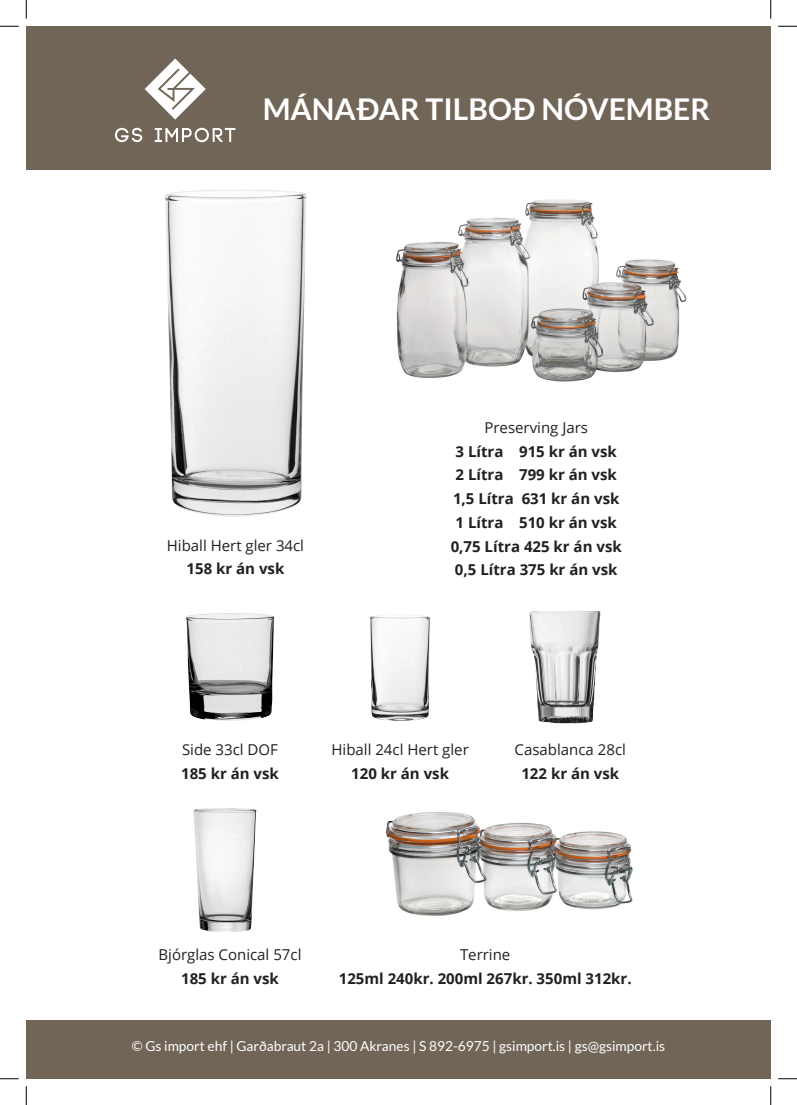
<style>
.page{position:relative;width:797px;height:1105px;background:#fff}
.page>*{position:absolute;margin:0;border:0;box-sizing:border-box;transform-origin:0 0}
.t1{font:700 30px "Lato";color:#fff}
.t2{font:700 15px "Open Sans";color:#231f20}
.t3{font:15px "Open Sans";color:#231f20}
.t4{font:13.75px "Lato";color:#fff}
</style>
<div class="page">
<div style="left:26px;top:1020px;width:744px;height:59px;background:#706557"></div>
<div style="left:26px;top:26px;width:744px;height:144px;background:#706557"></div>
<img style="left:186px;top:613px;width:88px;height:108px">
<img style="left:370px;top:615px;width:60px;height:106px">
<img style="left:529px;top:611px;width:71px;height:112px">
<img style="left:193px;top:808px;width:63px;height:124px">
<img style="left:386px;top:812px;width:247px;height:104px">
<img style="left:165px;top:190px;width:141px;height:326px">
<svg style="left:145px;top:59px;width:61px;height:61px"></svg>
<svg style="left:115px;top:128px;width:27px;height:14px"></svg>
<svg style="left:155px;top:128px;width:80px;height:14px"></svg>
<img style="left:396px;top:199px;width:291px;height:183px">
<svg style="left:0;top:25px;width:19px;height:2px"></svg>
<svg style="left:778px;top:25px;width:19px;height:2px"></svg>
<svg style="left:0;top:1078px;width:19px;height:1px"></svg>
<svg style="left:778px;top:1078px;width:19px;height:1px"></svg>
<svg style="left:25px;top:0;width:2px;height:19px"></svg>
<svg style="left:25px;top:1086px;width:2px;height:19px"></svg>
<svg style="left:770px;top:0;width:1px;height:19px"></svg>
<svg style="left:770px;top:1086px;width:1px;height:19px"></svg>
<p class="t1" style="left:263px;top:92px;width:449px">MÁNAÐAR TILBOÐ NÓVEMBER</p>
<p class="t3" style="left:167px;top:535px;width:139px">Hiball Hert gler 34cl</p>
<p class="t2" style="left:186px;top:558px;width:99px">158 kr án vsk</p>
<p class="t3" style="left:484px;top:417px;width:105px">Preserving Jars</p>
<p class="t2" style="left:455px;top:441px;width:163px">3 Lítra 915 kr án vsk</p>
<p class="t2" style="left:455px;top:464px;width:163px">2 Lítra 799 kr án vsk</p>
<p class="t2" style="left:453px;top:488px;width:168px">1,5 Lítra 631 kr án vsk</p>
<p class="t2" style="left:455px;top:512px;width:163px">1 Lítra 510 kr án vsk</p>
<p class="t2" style="left:450px;top:536px;width:172px">0,75 Lítra 425 kr án vsk</p>
<p class="t2" style="left:455px;top:559px;width:164px">0,5 Lítra 375 kr án vsk</p>
<p class="t3" style="left:182px;top:739px;width:97px">Side 33cl DOF</p>
<p class="t2" style="left:181px;top:763px;width:99px">185 kr án vsk</p>
<p class="t3" style="left:331px;top:739px;width:139px">Hiball 24cl Hert gler</p>
<p class="t2" style="left:351px;top:763px;width:99px">120 kr án vsk</p>
<p class="t3" style="left:514px;top:739px;width:113px">Casablanca 28cl</p>
<p class="t2" style="left:521px;top:763px;width:99px">122 kr án vsk</p>
<p class="t3" style="left:158px;top:944px;width:144px">Bjórglas Conical 57cl</p>
<p class="t2" style="left:181px;top:967px;width:99px">185 kr án vsk</p>
<p class="t3" style="left:460px;top:944px;width:52px">Terrine</p>
<p class="t2" style="left:339px;top:967px;width:294px">125ml 240kr. 200ml 267kr. 350ml 312kr.</p>
<p class="t4" style="left:132px;top:1038px;width:535px">© Gs import ehf | Garðabraut 2a | 300 Akranes | S 892-6975 | gsimport.is | gs@gsimport.is</p>
</div>
